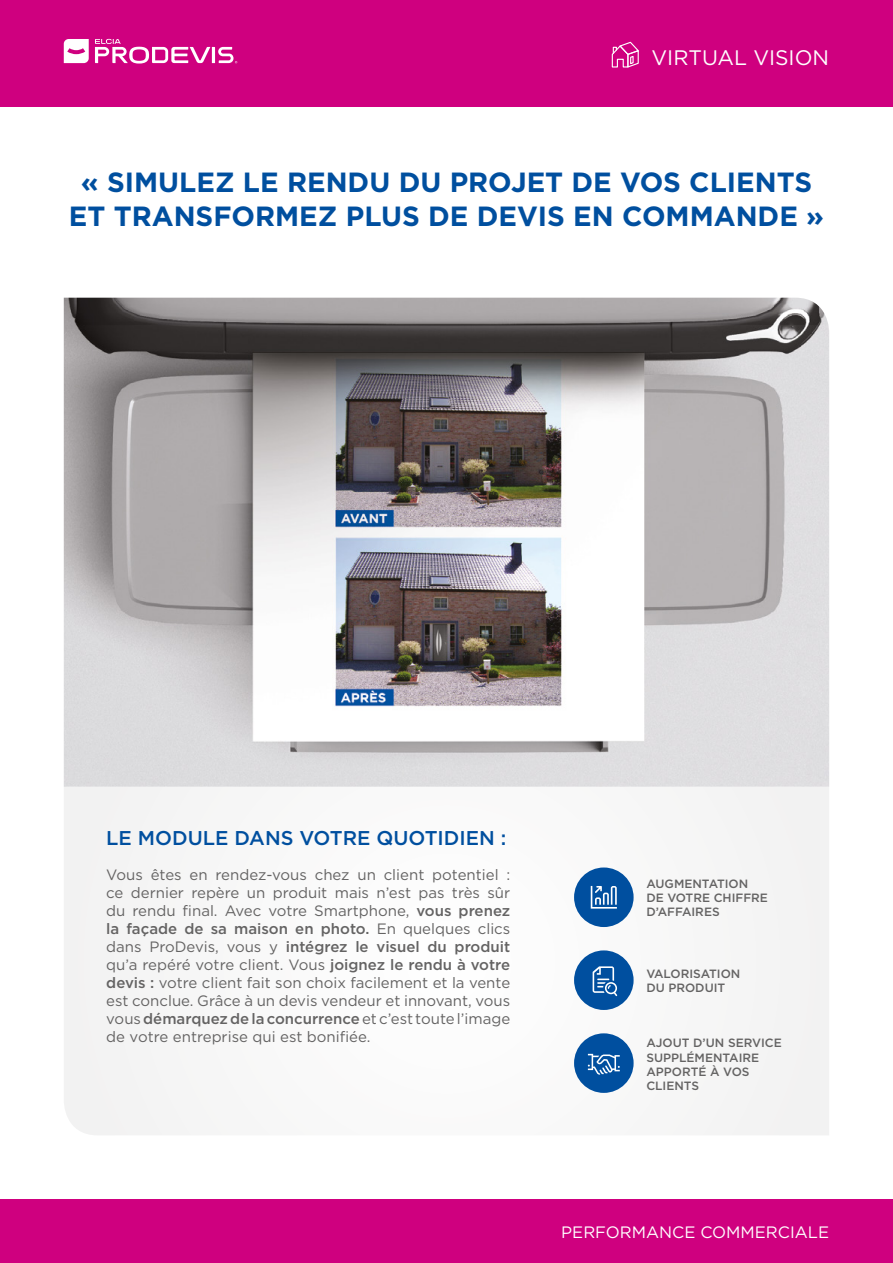
<style>
.page{position:relative;width:893px;height:1263px;background:#fff}
.page>*{position:absolute;margin:0;border:0;box-sizing:border-box;transform-origin:0 0}
.t1{font:700 27.75px/33.3px "Gotham";color:#004f9f;text-align:center}
.t2{font:21px "Gotham";color:#fff}
.t3{font:500 19.95px "Gotham";color:#004f9f}
.t4{font:16.5px "Gotham";color:#fff}
.t5{font:15px/18px "Gotham";color:#646363;text-align:justify}
.t6{font:500 12px/14.4px "Gotham";color:#646363}
.s1{font-weight:500}
</style>
<div class="page">
<div style="left:0;top:0;width:893px;height:106px;background:#cf007f"></div>
<svg style="left:95px;top:39px;width:142px;height:25px"></svg>
<svg style="left:64px;top:39px;width:25px;height:24px"></svg>
<div style="left:0;top:1199px;width:893px;height:64px;background:#cf007f"></div>
<svg style="left:64px;top:787px;width:765px;height:348px"></svg>
<img style="left:64px;top:298px;width:765px;height:489px">
<div style="left:574px;top:1033px;width:60px;height:60px;background:#004f9f;border-radius:50%"></div>
<svg style="left:612px;top:42px;width:27px;height:26px"></svg>
<div style="left:574px;top:950px;width:60px;height:60px;background:#004f9f;border-radius:50%"></div>
<div style="left:574px;top:867px;width:60px;height:60px;background:#004f9f;border-radius:50%"></div>
<svg style="left:593px;top:966px;width:24px;height:30px"></svg>
<svg style="left:588px;top:1054px;width:32px;height:20px"></svg>
<svg style="left:591px;top:886px;width:26px;height:23px"></svg>
<h2 class="t2" style="left:651px;top:44px;width:179px">VIRTUAL VISION</h2>
<h1 class="t1" style="left:69px;top:166px;width:757px">« SIMULEZ LE RENDU DU PROJET DE VOS CLIENTS<br>ET TRANSFORMEZ PLUS DE DEVIS EN COMMANDE »</h1>
<h3 class="t3" style="left:106px;top:825px;width:402px">LE MODULE DANS VOTRE QUOTIDIEN :</h3>
<p class="t5" style="left:106px;top:865px;width:405px">Vous êtes en rendez-vous chez un client potentiel : ce dernier repère un produit mais n’est pas très sûr du rendu final. Avec votre Smartphone, <span class="s1">vous prenez la façade de sa maison en photo.</span> En quelques clics dans ProDevis, vous y <span class="s1">intégrez le visuel du produit </span>qu’a repéré votre client. Vous <span class="s1">joignez le rendu à votre devis :</span> votre client fait son choix facilement et la vente est conclue. Grâce à un devis vendeur et innovant, vous vous <span class="s1">démarquez de la concurrence</span> et c’est toute l’image de votre entreprise qui est bonifiée.</p>
<p class="t6" style="left:646px;top:876px;width:123px">AUGMENTATION<br>DE VOTRE CHIFFRE<br>D’AFFAIRES</p>
<p class="t6" style="left:646px;top:966px;width:96px">VALORISATION<br>DU PRODUIT</p>
<p class="t6" style="left:646px;top:1035px;width:137px">AJOUT D’UN SERVICE<br>SUPPLÉMENTAIRE<br>APPORTÉ À VOS<br>CLIENTS</p>
<p class="t4" style="left:561px;top:1221px;width:269px">PERFORMANCE COMMERCIALE</p>
</div>
